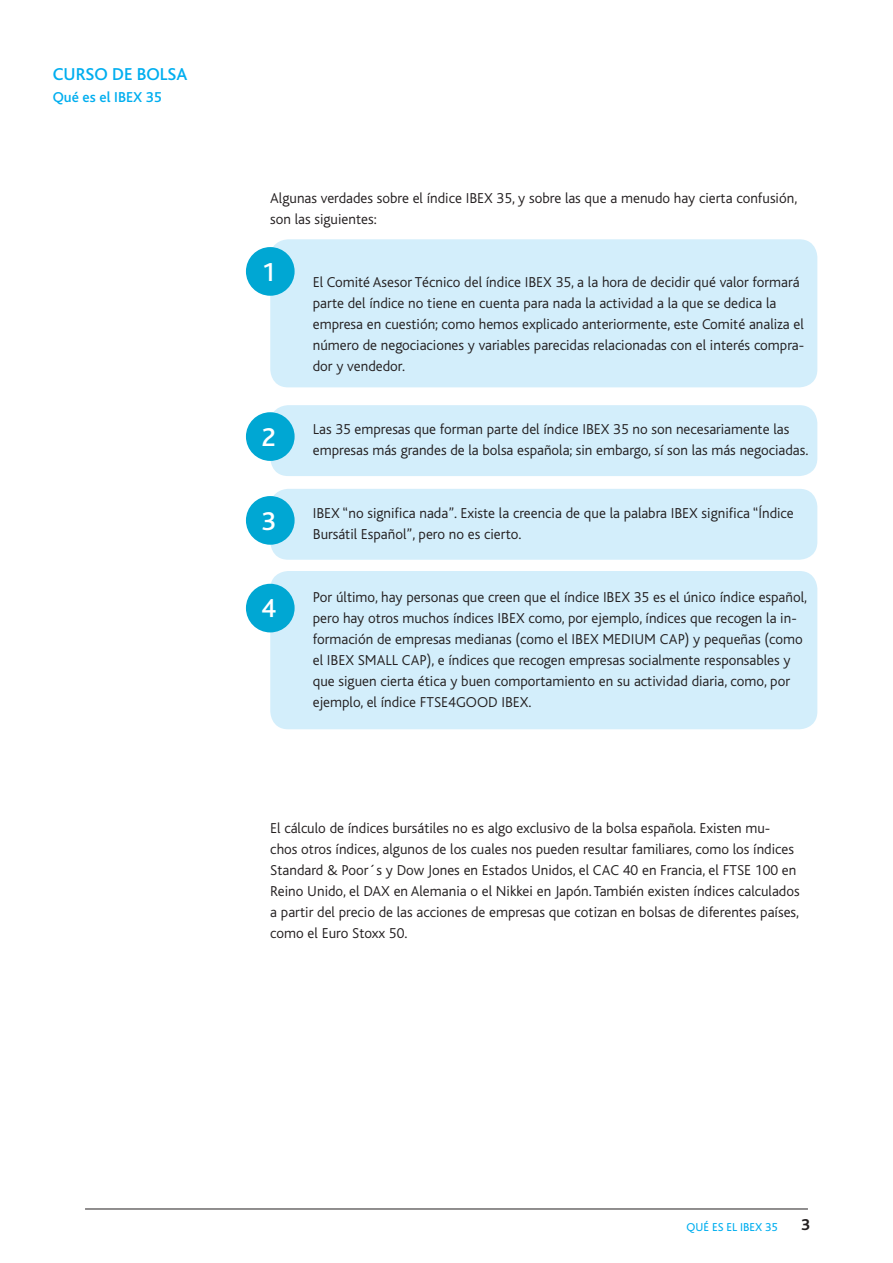
<style>
.page{position:relative;width:893px;height:1263px;background:#fff}
.page>*{position:absolute;margin:0;border:0;box-sizing:border-box;transform-origin:0 0}
.t1{font:500 27px "Bliss";color:#fff}
.titulo1{font:500 18px "Bliss";color:#00aeef}
.t2{font:700 16.5px "Bliss";color:#231f20}
.t3{font:300 15px/21px "Bliss";color:#231f20}
.titulo1-2{font:500 15px "Bliss";color:#00aeef}
.t4{font:12px "Bliss";color:#00aeef}
</style>
<div class="page">
<hr style="left:85px;top:1208px;width:723px;height:1px;background:#231f20">
<div style="left:270px;top:239px;width:547px;height:148px;background:#d3eefb;border-radius:18px"></div>
<div style="left:270px;top:405px;width:547px;height:71px;background:#d3eefb;border-radius:18px"></div>
<div style="left:270px;top:489px;width:547px;height:71px;background:#d3eefb;border-radius:18px"></div>
<div style="left:270px;top:571px;width:547px;height:158px;background:#d3eefb;border-radius:18px"></div>
<div style="left:246px;top:247px;width:49px;height:49px;background:#00a7d3;border-radius:50%"></div>
<div style="left:246px;top:412px;width:49px;height:49px;background:#00a7d3;border-radius:50%"></div>
<div style="left:246px;top:496px;width:49px;height:49px;background:#00a7d3;border-radius:50%"></div>
<div style="left:246px;top:584px;width:49px;height:48px;background:#00a7d3;border-radius:50%"></div>
<p class="titulo1" style="left:53px;top:64px;width:136px">CURSO DE BOLSA</p>
<p class="titulo1-2" style="left:53px;top:89px;width:111px">Qué es el IBEX 35</p>
<p class="t3" style="left:270px;top:188px;width:528px">Algunas verdades sobre el índice IBEX 35, y sobre las que a menudo hay cierta confusión, son las siguientes:</p>
<p class="t1" style="left:261px;top:258px;width:16px">1</p>
<p class="t1" style="left:261px;top:423px;width:16px">2</p>
<p class="t1" style="left:261px;top:507px;width:16px">3</p>
<p class="t1" style="left:261px;top:594px;width:16px">4</p>
<p class="t3" style="left:313px;top:272px;width:493px">El Comité Asesor Técnico del índice IBEX 35, a la hora de decidir qué valor formará parte del índice no tiene en cuenta para nada la actividad a la que se dedica la empresa en cuestión; como hemos explicado anteriormente, este Comité analiza el número de negociaciones y variables parecidas relacionadas con el interés compra&shy;dor y vendedor.</p>
<p class="t3" style="left:313px;top:419px;width:497px">Las 35 empresas que forman parte del índice IBEX 35 no son necesariamente las empresas más grandes de la bolsa española; sin embargo, sí son las más negociadas.</p>
<p class="t3" style="left:313px;top:503px;width:483px">IBEX “no significa nada”. Existe la creencia de que la palabra IBEX significa “Índice<br>Bursátil Español”, pero no es cierto.</p>
<p class="t3" style="left:313px;top:587px;width:496px">Por último, hay personas que creen que el índice IBEX 35 es el único índice español, pero hay otros muchos índices IBEX como, por ejemplo, índices que recogen la in&shy;formación de empresas medianas (como el IBEX MEDIUM CAP) y pequeñas (como el IBEX SMALL CAP), e índices que recogen empresas socialmente responsables y que siguen cierta ética y buen comportamiento en su actividad diaria, como, por ejemplo, el índice FTSE4GOOD IBEX.</p>
<p class="t3" style="left:270px;top:818px;width:531px">El cálculo de índices bursátiles no es algo exclusivo de la bolsa española. Existen mu&shy;chos otros índices, algunos de los cuales nos pueden resultar familiares, como los índices Standard &amp; Poor´s y Dow Jones en Estados Unidos, el CAC 40 en Francia, el FTSE 100 en Reino Unido, el DAX en Alemania o el Nikkei en Japón. También existen índices calculados a partir del precio de las acciones de empresas que cotizan en bolsas de diferentes países, como el Euro Stoxx 50.</p>
<p class="t4" style="left:686px;top:1221px;width:93px">QUÉ ES EL IBEX 35</p>
<p class="t2" style="left:801px;top:1216px;width:10px">3</p>
</div>
